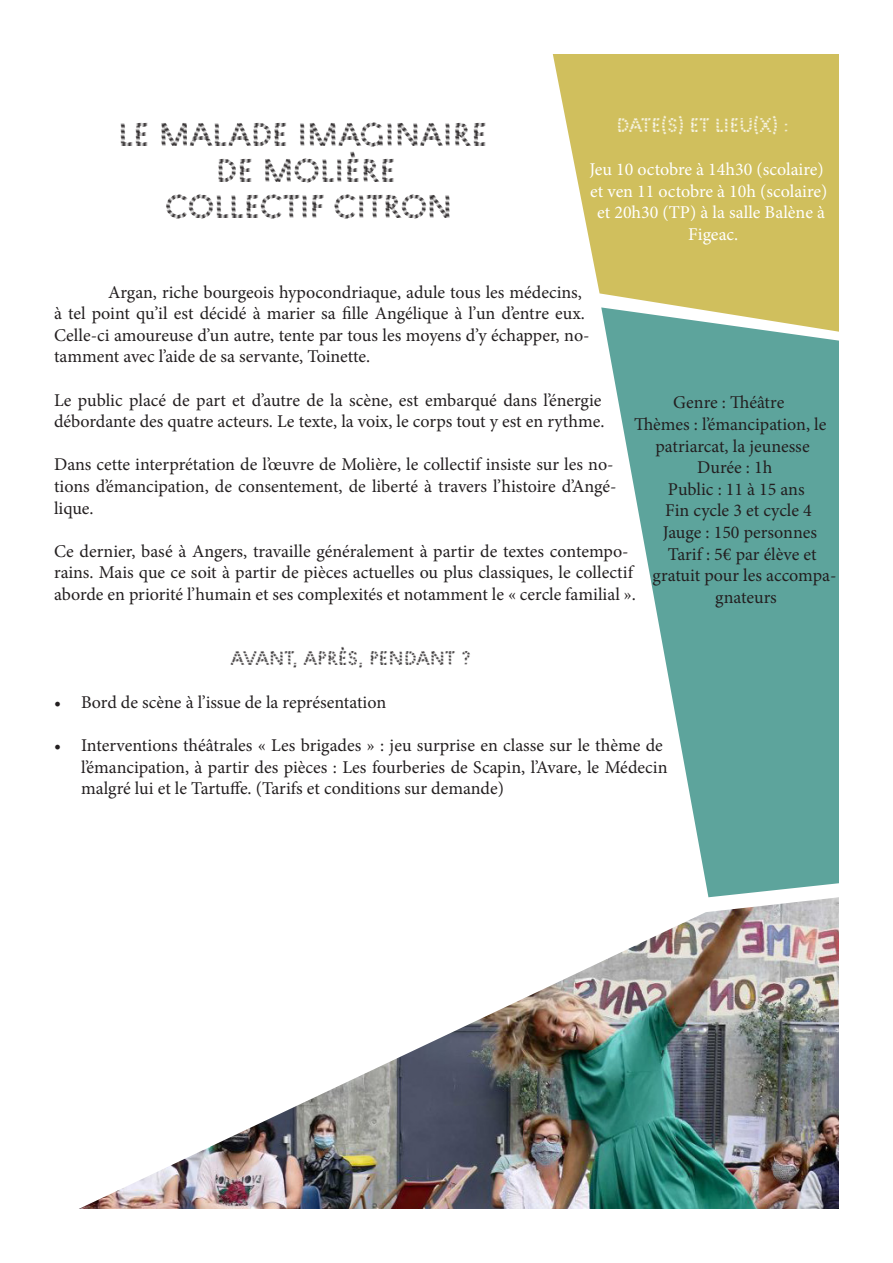
<style>
.page{position:relative;width:893px;height:1263px;background:#fff}
.page>*{position:absolute;margin:0;border:0;box-sizing:border-box;transform-origin:0 0}
.t1{font:30px "Pattern No 5 Coarse";color:#231f20}
.t2{font:18px/21.6px "Minion Pro";color:#231f20}
.t3{font:18px/21.6px "Minion Pro";color:#fff;text-align:center}
.t4{font:18px "Pattern No 5 Coarse";color:#231f20}
.t5{font:18px "Pattern No 5 Coarse";color:#fff}
</style>
<div class="page">
<svg style="left:553px;top:54px;width:286px;height:253px;background:#d4c56c"></svg>
<svg style="left:601px;top:307px;width:238px;height:590px;fill:#5da49c"></svg>
<img style="left:79px;top:897px;width:760px;height:312px">
<p class="t1" style="left:118px;top:113px;width:371px">LE MALADE IMAGINAIRE</p>
<p class="t1" style="left:216px;top:149px;width:182px">DE MOLIÈRE</p>
<p class="t1" style="left:165px;top:185px;width:289px">COLLECTIF CITRON</p>
<p class="t5" style="left:617px;top:112px;width:174px">DATE(S) ET LIEU(X) :</p>
<p class="t3" style="left:589px;top:159px;width:239px">Jeu 10 octobre à 14h30 (scolaire) et ven 11 octobre à 10h (scolaire) et 20h30 (TP) à la salle Balène à<br>Figeac.</p>
<p class="t2" style="left:54px;top:281px;width:537px;text-indent:54px">Argan, riche bourgeois hypocondriaque, adule tous les médecins, à tel point qu’il est décidé à marier sa fille Angélique à l’un d’entre eux.<br>Celle-ci amoureuse d’un autre, tente par tous les moyens d’y échapper, no&shy;tamment avec l’aide de sa servante, Toinette.</p>
<p class="t2" style="left:54px;top:389px;width:552px">Le public placé de part et d’autre de la scène, est embarqué dans l’énergie débordante des quatre acteurs. Le texte, la voix, le corps tout y est en rythme.</p>
<p class="t2" style="left:54px;top:454px;width:564px">Dans cette interprétation de l’œuvre de Molière, le collectif insiste sur les no&shy;tions d’émancipation, de consentement, de liberté à travers l’histoire d’Angé&shy;lique.</p>
<p class="t2" style="left:54px;top:540px;width:584px">Ce dernier, basé à Angers, travaille généralement à partir de textes contempo&shy;rains. Mais que ce soit à partir de pièces actuelles ou plus classiques, le collectif aborde en priorité l’humain et ses complexités et notamment le « cercle familial ».</p>
<p class="t2" style="left:673px;top:392px;width:113px">Genre : Théâtre</p>
<p class="t2" style="left:634px;top:414px;width:194px;text-align:center">Thèmes : l’émancipation, le patriarcat, la jeunesse</p>
<p class="t2" style="left:697px;top:457px;width:77px">Durée : 1h</p>
<p class="t2" style="left:668px;top:478px;width:138px">Public : 11 à 15 ans</p>
<p class="t2" style="left:665px;top:500px;width:148px">Fin cycle 3 et cycle 4</p>
<p class="t2" style="left:663px;top:522px;width:156px">Jauge : 150 personnes</p>
<p class="t2" style="left:653px;top:543px;width:185px;text-align:center">Tarif : 5€ par élève et gratuit pour les accompa&shy;gnateurs</p>
<p class="t4" style="left:230px;top:645px;width:243px">AVANT, APRÈS, PENDANT ?</p>
<p class="t2" style="left:54px;top:691px;width:334px">• Bord de scène à l’issue de la représentation</p>
<p class="t2" style="left:81px;top:735px;width:588px;text-indent:-27px">• Interventions théâtrales « Les brigades » : jeu surprise en classe sur le thème de l’émancipation, à partir des pièces : Les fourberies de Scapin, l’Avare, le Médecin malgré lui et le Tartuffe. (Tarifs et conditions sur demande)</p>
</div>
